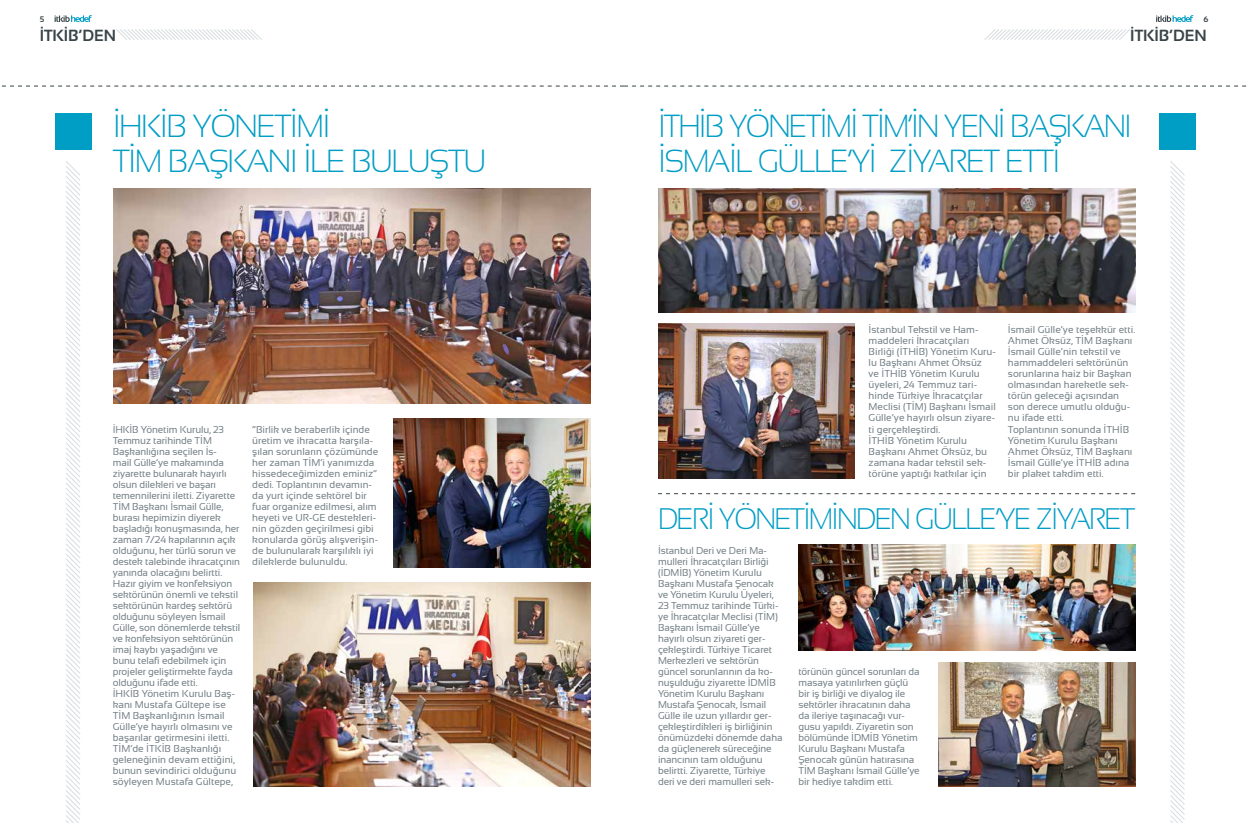
<style>
.page{position:relative;width:1248px;height:823px;background:#fff}
.page>*{position:absolute;margin:0;border:0;box-sizing:border-box;transform-origin:0 0}
.t1{font:300 32px/35.1px "Sansation";letter-spacing:-.05em;color:#009dc5;scale:.95 1}
.t2{font:300 32px/35.1px "Sansation";letter-spacing:-.05em;color:#009dc5}
.t3{font:300 29.7px "Sansation";letter-spacing:-.06em;color:#009dc5;scale:.95 1}
.t4{font:700 16px "Sansation";color:#394448}
.t5{font:10px/11px "Sansation";letter-spacing:-.01em;color:#758187}
.t6{font:700 8px "Sansation";color:#394448}
</style>
<div class="page">
<svg style="left:984px;top:29px;width:146px;height:11px"></svg>
<svg style="left:1156px;top:15px;width:37px;height:7px"></svg>
<svg style="left:2px;top:86px;width:1245px;height:1px"></svg>
<svg style="left:116px;top:29px;width:146px;height:11px"></svg>
<svg style="left:55px;top:15px;width:37px;height:7px"></svg>
<div style="left:55px;top:113px;width:36px;height:37px;background:#009dc5"></div>
<svg style="left:66px;top:161px;width:14px;height:661px"></svg>
<img style="left:113px;top:189px;width:477px;height:214px">
<img style="left:394px;top:418px;width:196px;height:149px">
<img style="left:253px;top:582px;width:337px;height:203px">
<div style="left:1158px;top:113px;width:37px;height:37px;background:#009dc5"></div>
<svg style="left:1170px;top:161px;width:15px;height:661px"></svg>
<svg style="left:658px;top:493px;width:477px;height:1px"></svg>
<img style="left:658px;top:189px;width:477px;height:123px">
<img style="left:798px;top:544px;width:337px;height:106px">
<img style="left:658px;top:323px;width:196px;height:155px">
<img style="left:938px;top:662px;width:197px;height:123px">
<p class="t6" style="left:40px;top:15px;width:6px">5</p>
<h3 class="t4" style="left:40px;top:26px;width:78px">İTKİB’DEN</h3>
<p class="t2" style="left:113px;top:108px;width:375px">İHKİB YÖNETİMİ<br>TİM BAŞKANI İLE BULUŞTU</p>
<p class="t5" style="left:113px;top:423px;width:129px">İHKİB Yönetim Kurulu, 23<br>Temmuz tarihinde TİM<br>Başkanlığına seçilen İs-<br>mail Gülle’ye makamında ziyarette bulunarak hayırlı olsun dilekleri ve başarı temennilerini iletti. Ziyarette<br>TİM Başkanı İsmail Gülle, burası hepimizin diyerek başladığı konuşmasında, her zaman 7/24 kapılarının açık olduğunu, her türlü sorun ve destek talebinde ihracatçının yanında olacağını belirtti.<br>Hazır giyim ve konfeksiyon sektörünün önemli ve tekstil sektörünün kardeş sektörü olduğunu söyleyen İsmail<br>Gülle, son dönemlerde tekstil ve konfeksiyon sektörünün imaj kaybı yaşadığını ve bunu telafi edebilmek için projeler geliştirmekte fayda olduğunu ifade etti.<br>İHKİB Yönetim Kurulu Baş&shy;kanı Mustafa Gültepe ise<br>TİM Başkanlığının İsmail<br>Gülle’ye hayırlı olmasını ve başarılar getirmesini iletti.<br>TİM’de İTKİB Başkanlığı geleneğinin devam ettiğini, bunun sevindirici olduğunu söyleyen Mustafa Gültepe,</p>
<p class="t5" style="left:252px;top:423px;width:127px">“Birlik ve beraberlik içinde üretim ve ihracatta karşıla&shy;şılan sorunların çözümünde her zaman TİM’i yanımızda hissedeceğimizden eminiz” dedi. Toplantının devamın&shy;da yurt içinde sektörel bir fuar organize edilmesi, alım heyeti ve UR-GE destekleri&shy;nin gözden geçirilmesi gibi konularda görüş alışverişin&shy;de bulunularak karşılıklı iyi dileklerde bulunuldu.</p>
<p class="t6" style="left:1203px;top:15px;width:6px">6</p>
<h3 class="t4" style="left:1130px;top:26px;width:78px">İTKİB’DEN</h3>
<p class="t1" style="left:658px;top:108px;width:500px">İTHİB YÖNETİMİ TİM’İN YENİ BAŞKANI<br>İSMAİL GÜLLE’Yİ ZİYARET ETTİ</p>
<p class="t5" style="left:868px;top:324px;width:129px">İstanbul Tekstil ve Ham&shy;maddeleri İhracatçıları<br>Birliği (İTHİB) Yönetim Kuru&shy;lu Başkanı Ahmet Öksüz<br>ve İTHİB Yönetim Kurulu üyeleri, 24 Temmuz tari&shy;hinde Türkiye İhracatçılar<br>Meclisi (TİM) Başkanı İsmail<br>Gülle’ye hayırlı olsun ziyare&shy;ti gerçekleştirdi.<br>İTHİB Yönetim Kurulu<br>Başkanı Ahmet Öksüz, bu zamana kadar tekstil sek&shy;törüne yaptığı katkılar için</p>
<p class="t5" style="left:1007px;top:324px;width:129px">İsmail Gülle’ye teşekkür etti.<br>Ahmet Öksüz, TİM Başkanı<br>İsmail Gülle’nin tekstil ve hammaddeleri sektörünün sorunlarına haiz bir Başkan olmasından hareketle sek&shy;törün geleceği açısından son derece umutlu olduğu&shy;nu ifade etti.<br>Toplantının sonunda İTHİB<br>Yönetim Kurulu Başkanı<br>Ahmet Öksüz, TİM Başkanı<br>İsmail Gülle’ye İTHİB adına bir plaket takdim etti.</p>
<p class="t3" style="left:658px;top:502px;width:503px">DERİ YÖNETİMİNDEN GÜLLE’YE ZİYARET</p>
<p class="t5" style="left:658px;top:544px;width:126px">İstanbul Deri ve Deri Ma&shy;mulleri İhracatçıları Birliği (İDMİB) Yönetim Kurulu<br>Başkanı Mustafa Şenocak ve Yönetim Kurulu Üyeleri,<br>23 Temmuz tarihinde Türki&shy;ye İhracatçılar Meclisi (TİM)<br>Başkanı İsmail Gülle’ye hayırlı olsun ziyareti ger&shy;çekleştirdi. Türkiye Ticaret<br>Merkezleri ve sektörün güncel sorunlarının da ko&shy;nuşulduğu ziyarette İDMİB<br>Yönetim Kurulu Başkanı<br>Mustafa Şenocak, İsmail<br>Gülle ile uzun yıllardır ger&shy;çekleştirdikleri iş birliğinin önümüzdeki dönemde daha da güçlenerek süreceğine inancının tam olduğunu belirtti. Ziyarette, Türkiye deri ve deri mamulleri sek-</p>
<p class="t5" style="left:798px;top:665px;width:123px">törünün güncel sorunları da masaya yatırılırken güçlü bir iş birliği ve diyalog ile sektörler ihracatının daha da ileriye taşınacağı vur&shy;gusu yapıldı. Ziyaretin son bölümünde İDMİB Yönetim<br>Kurulu Başkanı Mustafa<br>Şenocak günün hatırasına<br>TİM Başkanı İsmail Gülle’ye bir hediye takdim etti.</p>
</div>
